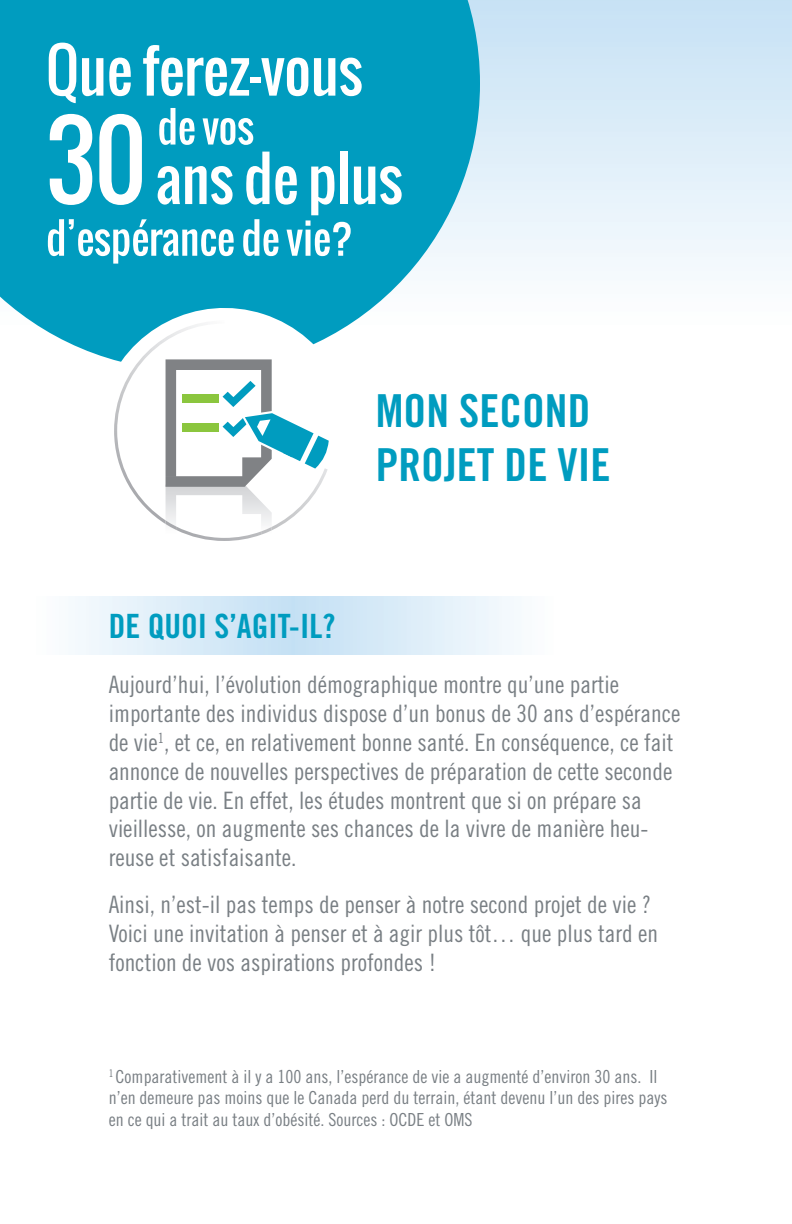
<style>
.page{position:relative;width:792px;height:1224px;background:#fff}
.page>*{position:absolute;margin:0;border:0;box-sizing:border-box;transform-origin:0 0}
.t1{font:45.4px/54.6px "Trade Gothic Bold Cond Twenty";color:#009cbf}
.t2{font:33.4px "Trade Gothic Bold Cond Twenty";color:#009cbf}
.t3{font:24px/28.8px "Trade Gothic Cond Eighteen";color:#797f84}
.t4{font:18px/21.6px "Trade Gothic Cond Eighteen";color:#797f84}
</style>
<div class="page">
<svg style="left:0;top:0;width:480px;height:350px;background:#23a9c7"></svg>
<svg style="left:49px;top:43px;width:27px;height:60px"></svg>
<svg style="left:82px;top:58px;width:21px;height:38px"></svg>
<svg style="left:109px;top:58px;width:22px;height:38px"></svg>
<svg style="left:143px;top:45px;width:106px;height:51px"></svg>
<div style="left:250px;top:77px;width:11px;height:6px;background:#fff"></div>
<svg style="left:261px;top:58px;width:47px;height:38px"></svg>
<svg style="left:314px;top:58px;width:48px;height:38px"></svg>
<svg style="left:159px;top:108px;width:36px;height:37px"></svg>
<svg style="left:203px;top:118px;width:50px;height:27px"></svg>
<svg style="left:50px;top:114px;width:42px;height:91px"></svg>
<svg style="left:99px;top:114px;width:43px;height:91px"></svg>
<svg style="left:158px;top:166px;width:75px;height:39px"></svg>
<svg style="left:48px;top:219px;width:186px;height:45px"></svg>
<svg style="left:243px;top:152px;width:159px;height:104px"></svg>
<svg style="left:83px;top:293px;width:284px;height:67px;fill:#009cbf"></svg>
<img style="left:114px;top:320px;width:214px;height:204px">
<svg style="left:166px;top:359px;width:163px;height:182px"></svg>
<h1 class="t1" style="left:376px;top:383px;width:236px">MON SECOND<br>PROJET DE VIE</h1>
<h2 class="t2" style="left:109px;top:605px;width:228px">DE QUOI S’AGIT-IL?</h2>
<p class="t3" style="left:109px;top:670px;width:573px">Aujourd’hui, l’évolution démographique montre qu’une partie importante des individus dispose d’un bonus de 30 ans d’espérance de vie<sup>1</sup>, et ce, en relativement bonne santé. En conséquence, ce fait annonce de nouvelles perspectives de préparation de cette seconde partie de vie. En effet, les études montrent que si on prépare sa vieillesse, on augmente ses chances de la vivre de manière heu&shy;reuse et satisfaisante.</p>
<p class="t3" style="left:109px;top:890px;width:551px">Ainsi, n’est-il pas temps de penser à notre second projet de vie ?<br>Voici une invitation à penser et à agir plus tôt… que plus tard en fonction de vos aspirations profondes !</p>
<p class="t4" style="left:109px;top:1065px;width:560px"><sup>1</sup> Comparativement à il y a 100 ans, l’espérance de vie a augmenté d’environ 30 ans. Il n’en demeure pas moins que le Canada perd du terrain, étant devenu l’un des pires pays en ce qui a trait au taux d’obésité. Sources : OCDE et OMS</p>
</div>
